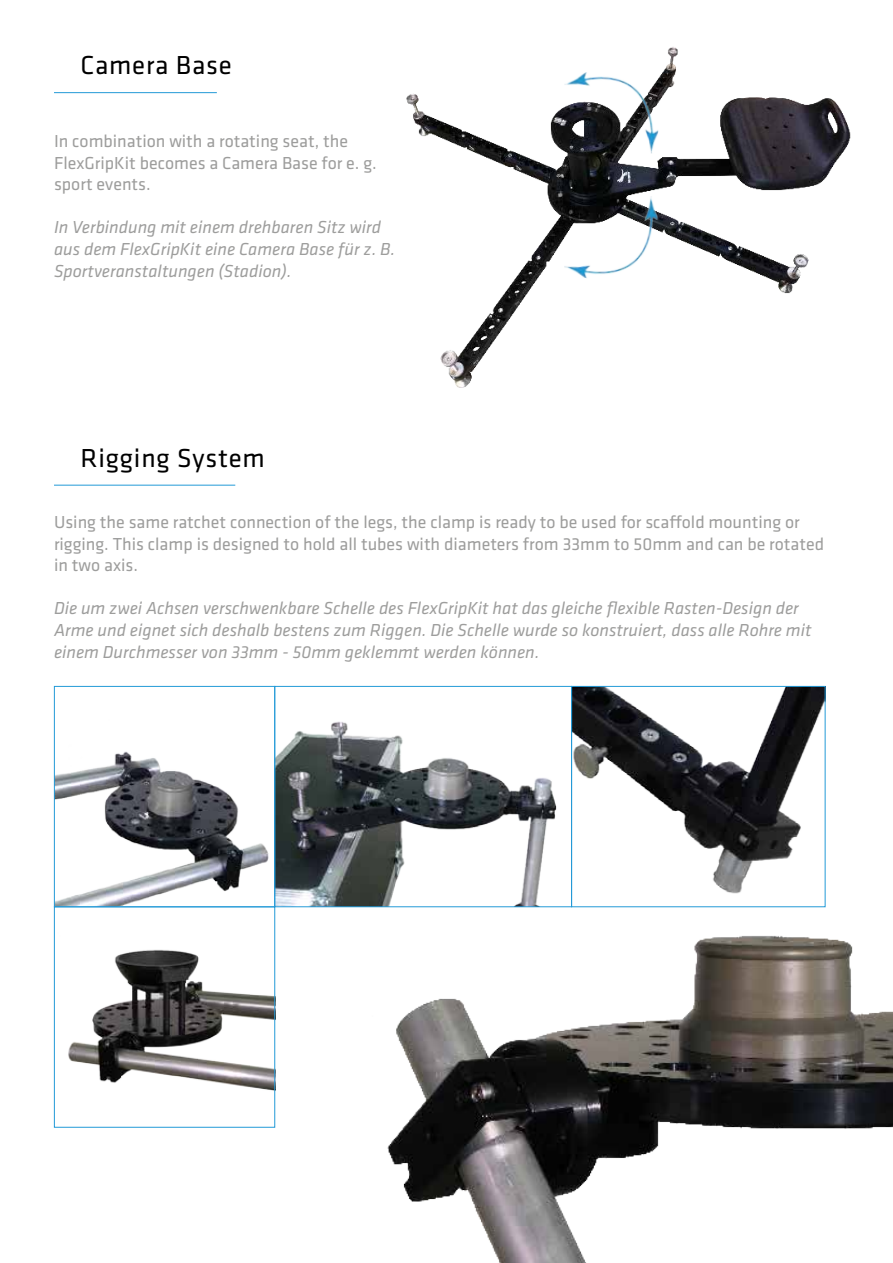
<style>
.page{position:relative;width:893px;height:1263px;background:#fff}
.page>*{position:absolute;margin:0;border:0;box-sizing:border-box;transform-origin:0 0}
.t1{font:27px "Klavika Basic";letter-spacing:.03em;color:#000}
.t2{font:italic 18px/21.6px "Klavika Basic";color:#9d9d9c}
.t3{font:18px/21.6px "Klavika Basic";color:#9d9d9c}
</style>
<div class="page">
<hr style="left:54px;top:92px;width:163px;height:1px;background:#239ad7">
<img style="left:406px;top:47px;width:445px;height:341px">
<hr style="left:54px;top:485px;width:181px;height:1px;background:#239ad7">
<img style="left:56px;top:751px;width:213px;height:154px">
<img style="left:68px;top:949px;width:205px;height:142px">
<img style="left:276px;top:721px;width:281px;height:94px">
<img style="left:275px;top:815px;width:618px;height:448px">
<img style="left:563px;top:65px;width:97px;height:97px">
<img style="left:563px;top:188px;width:97px;height:97px">
<img style="left:573px;top:688px;width:250px;height:211px">
<div style="left:571px;top:686px;width:254px;height:221px;border:1px solid #239ad7"></div>
<div style="left:54px;top:906px;width:221px;height:221px;border:1px solid #239ad7"></div>
<div style="left:54px;top:686px;width:221px;height:221px;border:1px solid #239ad7"></div>
<div style="left:274px;top:686px;width:298px;height:221px;border:1px solid #239ad7"></div>
<h1 class="t1" style="left:81px;top:48px;width:153px">Camera Base</h1>
<p class="t3" style="left:54px;top:130px;width:324px">In combination with a rotating seat, the<br>FlexGripKit becomes a Camera Base for e. g. sport events.</p>
<p class="t2" style="left:54px;top:216px;width:343px">In Verbindung mit einem drehbaren Sitz wird aus dem FlexGripKit eine Camera Base für z. B.<br>Sportveranstaltungen (Stadion).</p>
<h1 class="t1" style="left:81px;top:440px;width:186px">Rigging System</h1>
<p class="t3" style="left:54px;top:511px;width:772px">Using the same ratchet connection of the legs, the clamp is ready to be used for scaffold mounting or rigging. This clamp is designed to hold all tubes with diameters from 33mm to 50mm and can be rotated in two axis.</p>
<p class="t2" style="left:54px;top:597px;width:759px">Die um zwei Achsen verschwenkbare Schelle des FlexGripKit hat das gleiche flexible Rasten-Design der<br>Arme und eignet sich deshalb bestens zum Riggen. Die Schelle wurde so konstruiert, dass alle Rohre mit einem Durchmesser von 33mm - 50mm geklemmt werden können.</p>
</div>
